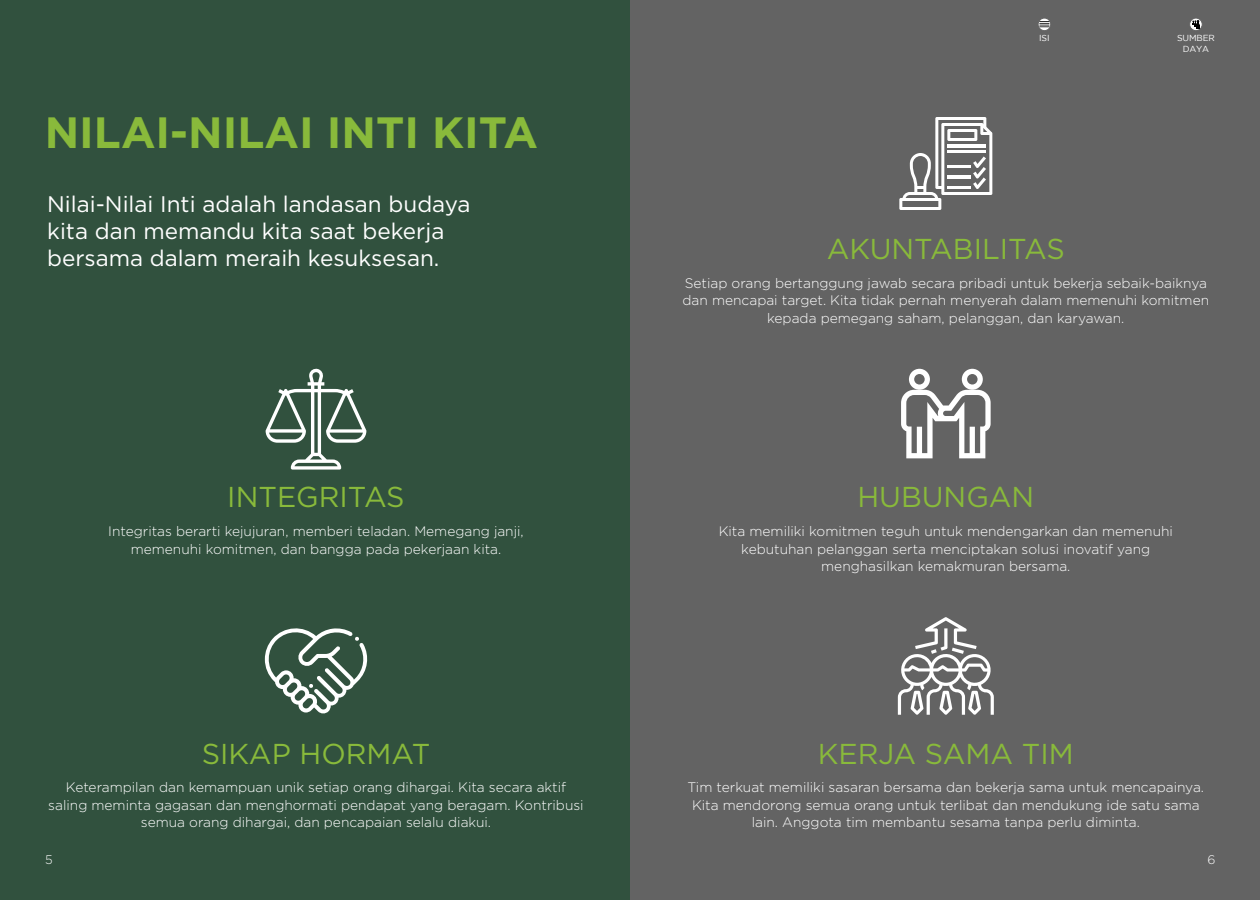
<style>
.page{position:relative;width:1260px;height:900px;background:#fff}
.page>*{position:absolute;margin:0;border:0;box-sizing:border-box;transform-origin:0 0}
.t1{font:700 43.75px "Gotham";color:#89ba3b}
.t2{font:28.75px "Gotham";color:#89ba3b}
.t3{font:22.5px/27px "Gotham";color:#fff}
.t4{font:300 13.75px/17.5px "Gotham";color:#fff;text-align:center}
.t5{font:300 12.5px "Gotham";color:#fff}
.t6{font:8.75px/10.5px "Gotham";letter-spacing:-.015em;color:#fff;text-align:center}
</style>
<div class="page">
<div style="left:0;top:0;width:630px;height:900px;background:#31513e"></div>
<div style="left:630px;top:0;width:630px;height:900px;background:#636363"></div>
<svg style="left:1190px;top:18px;width:12px;height:13px"></svg>
<div style="left:1189px;top:18px;width:14px;height:13px;border:1px solid #636363;border-radius:50%"></div>
<svg style="left:1192px;top:20px;width:8px;height:8px"></svg>
<svg style="left:1038px;top:18px;width:13px;height:13px"></svg>
<div style="left:1038px;top:18px;width:13px;height:13px;border:1px solid #636363;border-radius:50%"></div>
<svg style="left:1039px;top:21px;width:11px;height:6px"></svg>
<svg style="left:266px;top:368px;width:100px;height:102px"></svg>
<svg style="left:899px;top:117px;width:93px;height:93px"></svg>
<svg style="left:901px;top:369px;width:90px;height:89px"></svg>
<svg style="left:265px;top:628px;width:103px;height:86px"></svg>
<svg style="left:898px;top:617px;width:96px;height:98px"></svg>
<h1 class="t1" style="left:45px;top:104px;width:495px">NILAI-NILAI INTI KITA</h1>
<h3 class="t3" style="left:47px;top:190px;width:425px">Nilai-Nilai Inti adalah landasan budaya kita dan memandu kita saat bekerja bersama dalam meraih kesuksesan.</h3>
<h2 class="t2" style="left:227px;top:479px;width:179px">INTEGRITAS</h2>
<p class="t4" style="left:108px;top:522px;width:417px">Integritas berarti kejujuran, memberi teladan. Memegang janji, memenuhi komitmen, dan bangga pada pekerjaan kita.</p>
<h2 class="t2" style="left:202px;top:735px;width:230px">SIKAP HORMAT</h2>
<p class="t4" style="left:48px;top:779px;width:537px">Keterampilan dan kemampuan unik setiap orang dihargai. Kita secara aktif saling meminta gagasan dan menghormati pendapat yang beragam. Kontribusi semua orang dihargai, dan pencapaian selalu diakui.</p>
<p class="t6" style="left:1039px;top:33px;width:12px">ISI</p>
<p class="t6" style="left:1177px;top:33px;width:39px">SUMBER<br>DAYA</p>
<h2 class="t2" style="left:827px;top:230px;width:240px">AKUNTABILITAS</h2>
<p class="t4" style="left:683px;top:274px;width:528px">Setiap orang bertanggung jawab secara pribadi untuk bekerja sebaik-baiknya dan mencapai target. Kita tidak pernah menyerah dalam memenuhi komitmen kepada pemegang saham, pelanggan, dan karyawan.</p>
<h2 class="t2" style="left:857px;top:479px;width:178px">HUBUNGAN</h2>
<p class="t4" style="left:719px;top:522px;width:456px">Kita memiliki komitmen teguh untuk mendengarkan dan memenuhi kebutuhan pelanggan serta menciptakan solusi inovatif yang menghasilkan kemakmuran bersama.</p>
<h2 class="t2" style="left:818px;top:735px;width:258px">KERJA SAMA TIM</h2>
<p class="t4" style="left:688px;top:779px;width:518px">Tim terkuat memiliki sasaran bersama dan bekerja sama untuk mencapainya.<br>Kita mendorong semua orang untuk terlibat dan mendukung ide satu sama lain. Anggota tim membantu sesama tanpa perlu diminta.</p>
<p class="t5" style="left:45px;top:853px;width:9px">5</p>
<p class="t5" style="left:1207px;top:853px;width:10px">6</p>
</div>
